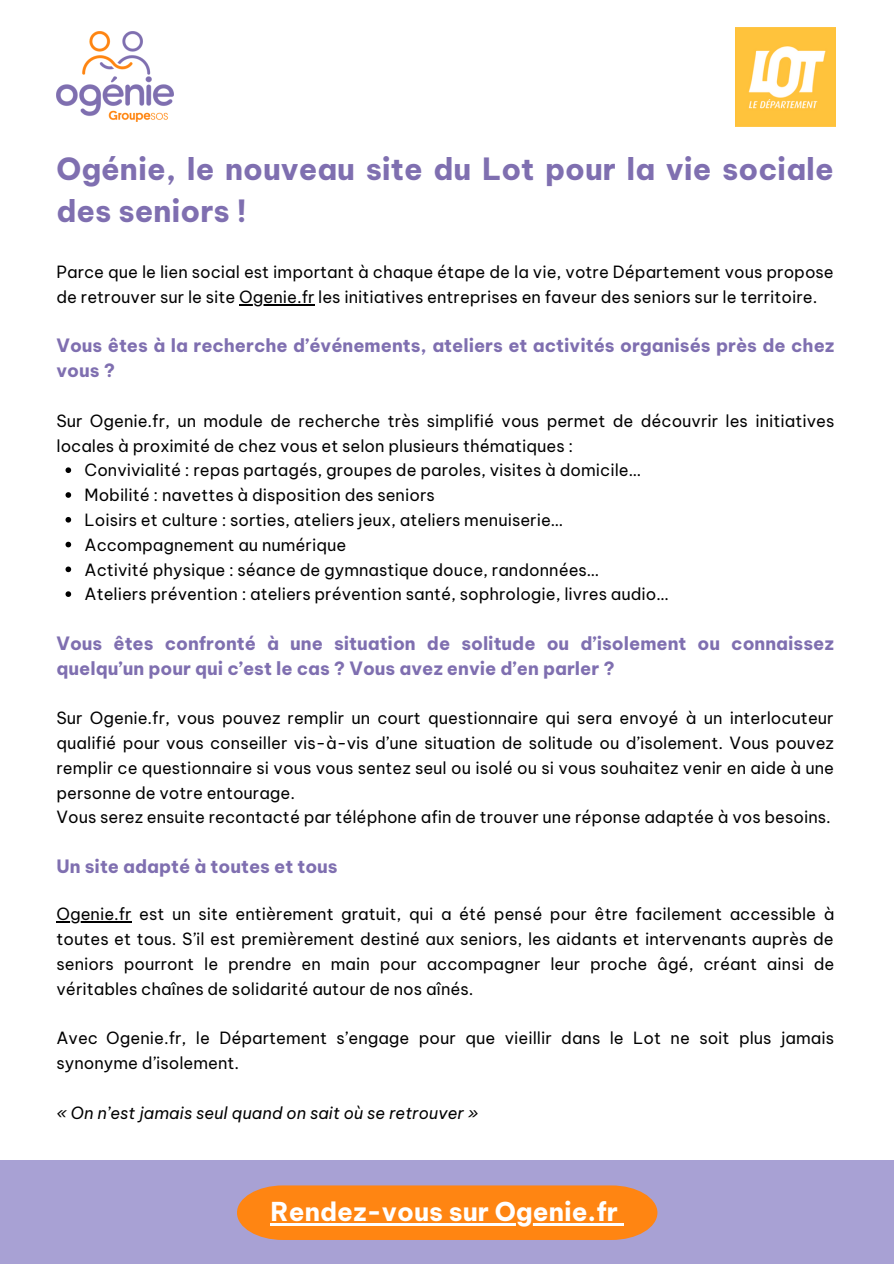
<style>
.page{position:relative;width:894px;height:1264px;background:#fff}
.page>*{position:absolute;margin:0;border:0;box-sizing:border-box;transform-origin:0 0}
.t1{font:700 30px/41.7px "Be Vietnam Pro";color:#7f6fb0}
.t2{font:700 25.5px "Be Vietnam Pro";color:#fff}
.t3{font:700 18px/24.8px "Be Vietnam Pro";color:#7f6fb0}
.t4{font:16.5px/24.8px "Be Vietnam Pro";color:#000}
.t5{font:italic 16.5px "Be Vietnam Pro";color:#000}
</style>
<div class="page">
<svg style="left:65px;top:467px;width:6px;height:6px"></svg>
<svg style="left:65px;top:492px;width:6px;height:6px"></svg>
<svg style="left:65px;top:517px;width:6px;height:5px"></svg>
<svg style="left:65px;top:541px;width:6px;height:6px"></svg>
<svg style="left:65px;top:566px;width:6px;height:6px"></svg>
<svg style="left:65px;top:591px;width:6px;height:6px"></svg>
<hr style="left:239px;top:304px;width:75px;height:1px;background:#000">
<hr style="left:56px;top:921px;width:76px;height:1px;background:#000">
<div style="left:0;top:1160px;width:892px;height:103px;background:#a8a1d4"></div>
<img style="left:56px;top:32px;width:118px;height:90px">
<img style="left:735px;top:27px;width:99px;height:99px">
<svg style="left:237px;top:1185px;width:420px;height:54px;background:#fa8b26"></svg>
<h1 class="t1" style="left:56px;top:148px;width:778px">Ogénie, le nouveau site du Lot pour la vie sociale des seniors !</h1>
<p class="t4" style="left:56px;top:260px;width:778px">Parce que le lien social est important à chaque étape de la vie, votre Département vous propose de retrouver sur le site Ogenie.fr les initiatives entreprises en faveur des seniors sur le territoire.</p>
<p class="t3" style="left:56px;top:333px;width:779px">Vous êtes à la recherche d’événements, ateliers et activités organisés près de chez vous ?</p>
<p class="t4" style="left:56px;top:408px;width:779px">Sur Ogenie.fr, un module de recherche très simplifié vous permet de découvrir les initiatives locales à proximité de chez vous et selon plusieurs thématiques :</p>
<p class="t4" style="left:85px;top:458px;width:585px">Convivialité : repas partagés, groupes de paroles, visites à domicile… Mobilité : navettes à disposition des seniors<br>Loisirs et culture : sorties, ateliers jeux, ateliers menuiserie… Accompagnement au numérique<br>Activité physique : séance de gymnastique douce, randonnées…<br>Ateliers prévention : ateliers prévention santé, sophrologie, livres audio…</p>
<p class="t3" style="left:56px;top:631px;width:778px">Vous êtes confronté à une situation de solitude ou d’isolement ou connaissez quelqu’un pour qui c’est le cas ? Vous avez envie d’en parler ?</p>
<p class="t4" style="left:56px;top:705px;width:778px">Sur Ogenie.fr, vous pouvez remplir un court questionnaire qui sera envoyé à un interlocuteur qualifié pour vous conseiller vis-à-vis d’une situation de solitude ou d’isolement. Vous pouvez remplir ce questionnaire si vous vous sentez seul ou isolé ou si vous souhaitez venir en aide à une personne de votre entourage.<br>Vous serez ensuite recontacté par téléphone afin de trouver une réponse adaptée à vos besoins.</p>
<p class="t3" style="left:56px;top:854px;width:282px">Un site adapté à toutes et tous</p>
<p class="t4" style="left:56px;top:901px;width:779px;text-align:justify">Ogenie.fr est un site entièrement gratuit, qui a été pensé pour être facilement accessible à toutes et tous. S’il est premièrement destiné aux seniors, les aidants et intervenants auprès de seniors pourront le prendre en main pour accompagner leur proche âgé, créant ainsi de véritables chaînes de solidarité autour de nos aînés.</p>
<p class="t4" style="left:56px;top:1025px;width:778px">Avec Ogenie.fr, le Département s’engage pour que vieillir dans le Lot ne soit plus jamais synonyme d’isolement.</p>
<p class="t5" style="left:56px;top:1101px;width:423px">« On n’est jamais seul quand on sait où se retrouver »</p>
<h2 class="t2" style="left:270px;top:1195px;width:349px">Rendez-vous sur Ogenie.fr</h2>
</div>
